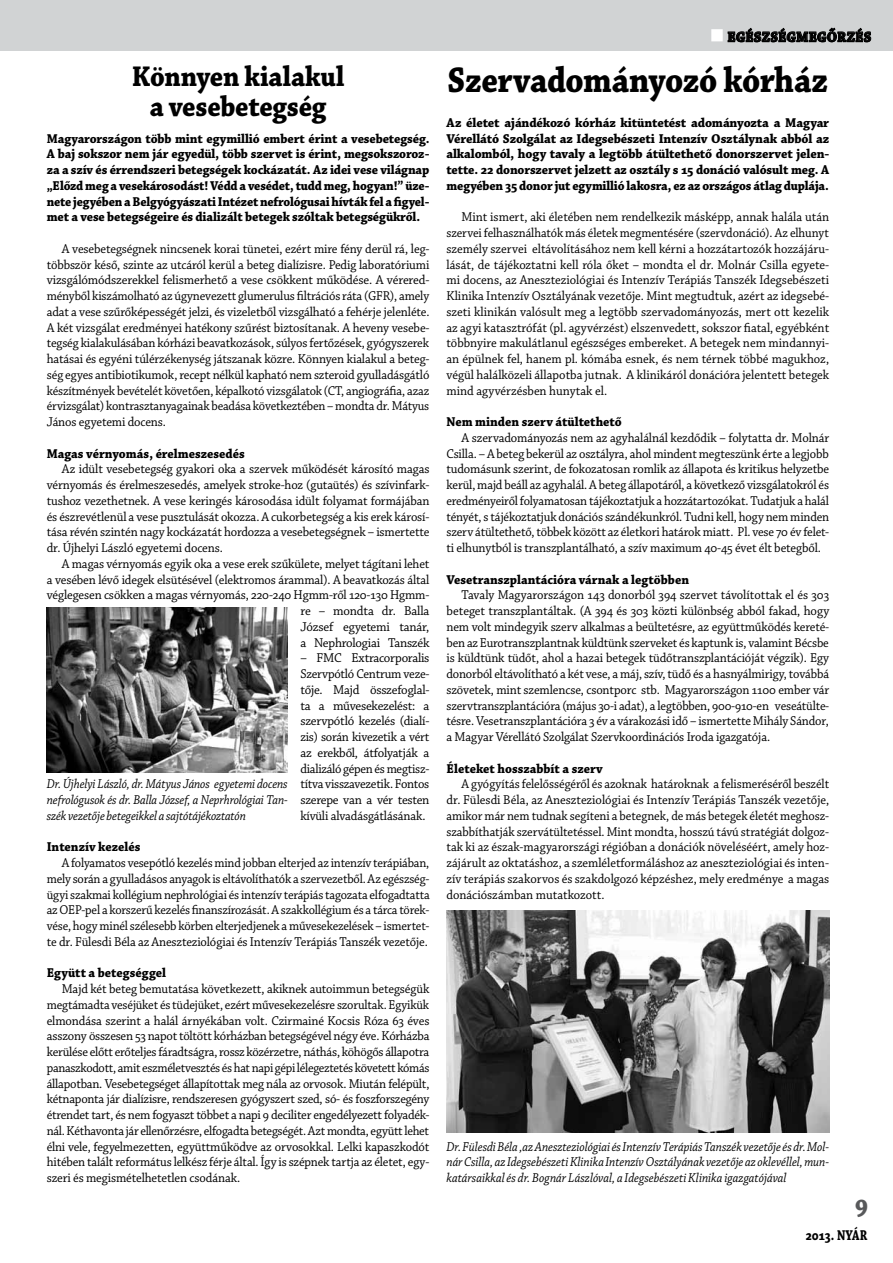
<style>
.page{position:relative;width:893px;height:1263px;background:#fff}
.page>*{position:absolute;margin:0;border:0;box-sizing:border-box;transform-origin:0 0}
.t1{font:700 37.5px "Chaparral Pro";letter-spacing:-.01em;color:#000;scale:.89 1}
.t2{font:700 30px/30px "Chaparral Pro";letter-spacing:-.01em;color:#000;text-align:center;scale:.9 1}
.t3{font:700 27px "Chaparral Pro";color:#58595b;scale:.9 1}
.t4{font:700 15px "Chaparral Pro";letter-spacing:.005em;color:#000;scale:.94 1}
.t5{font:700 15px "Chaparral Pro";letter-spacing:.005em;color:#000;scale:.8 1}
.t6{font:13.5px/15.8px "Chaparral Pro";letter-spacing:-.01em;color:#000;text-align:justify;scale:.94 1}
.t7{font:13.5px/15.8px "Chaparral Pro";letter-spacing:-.01em;color:#000;text-align:justify;scale:.93 1}
.t8{font:700 13.5px/15.8px "Chaparral Pro";letter-spacing:-.005em;color:#000;text-align:justify;scale:.94 1}
.t9{font:italic 13.5px/15.8px "Chaparral Pro";color:#000;text-align:justify;scale:.9 1}
.t10{font:700 13.5px/15.8px "Chaparral Pro";letter-spacing:-.005em;color:#000;text-align:justify;scale:.96 1}
.t11{font:13.5px/15.8px "Chaparral Pro";letter-spacing:-.01em;color:#000;text-align:justify;scale:.96 1}
.s1{color:#fff}
</style>
<div class="page">
<div style="left:0;top:0;width:893px;height:51px;background:#d1d3d4"></div>
<img style="left:47px;top:608px;width:241px;height:164px">
<img style="left:446px;top:910px;width:383px;height:223px">
<svg style="left:727px;top:27px;width:144px;height:16px"></svg>
<h2 class="t2" style="left:132px;top:63px;width:238px">Könnyen kialakul a vesebetegség</h2>
<p class="t8" style="left:47px;top:131px;width:409px">Magyarországon több mint egymillió embert érint a vesebetegség.<br>A baj sokszor nem jár egyedül, több szervet is érint, megsokszoroz&shy;za a szív és érrendszeri betegségek kockázatát. Az idei vese világnap „Előzd meg a vesekárosodást! Védd a vesédet, tudd meg, hogyan!” üze&shy;nete jegyében a Belgyógyászati Intézet nefrológusai hívták fel a figyel&shy;met a vese betegségeire és dializált betegek szóltak betegségükről.</p>
<p class="t6" style="left:47px;top:241px;width:409px;text-indent:15px">A vesebetegségnek nincsenek korai tünetei, ezért mire fény derül rá, leg&shy;többször késő, szinte az utcáról kerül a beteg dialízisre. Pedig laboratóriumi vizsgálómódszerekkel felismerhető a vese csökkent működése. A vérered&shy;ményből kiszámolható az úgynevezett glumerulus filtrációs ráta (GFR), amely adat a vese szűrőképességét jelzi, és vizeletből vizsgálható a fehérje jelenléte.<br>A két vizsgálat eredményei hatékony szűrést biztosítanak. A heveny vesebe&shy;tegség kialakulásában kórházi beavatkozások, súlyos fertőzések, gyógyszerek hatásai és egyéni túlérzékenység játszanak közre. Könnyen kialakul a beteg&shy;ség egyes antibiotikumok, recept nélkül kapható nem szteroid gyulladásgátló készítmények bevételét követően, képalkotó vizsgálatok (CT, angiográfia, azaz érvizsgálat) kontrasztanyagainak beadása következtében – mondta dr. Mátyus János egyetemi docens.</p>
<p class="t8" style="left:47px;top:446px;width:212px">Magas vérnyomás, érelmeszesedés</p>
<p class="t6" style="left:47px;top:462px;width:409px;text-indent:15px">Az idült vesebetegség gyakori oka a szervek működését károsító magas vérnyomás és érelmeszesedés, amelyek stroke-hoz (gutaütés) és szívinfark&shy;tushoz vezethetnek. A vese keringés károsodása idült folyamat formájában és észrevétlenül a vese pusztulását okozza. A cukorbetegség a kis erek károsí&shy;tása révén szintén nagy kockázatát hordozza a vesebetegségnek – ismertette dr. Újhelyi László egyetemi docens.</p>
<p class="t6" style="left:47px;top:556px;width:409px;text-align:right">A magas vérnyomás egyik oka a vese erek szűkülete, melyet tágítani lehet<br>a vesében lévő idegek elsütésével (elektromos árammal). A beavatkozás által véglegesen csökken a magas vérnyomás, 220-240 Hgmm-ről 120-130 Hgmm&shy;re – mondta dr. Balla<br>József egyetemi tanár,<br>a Nephrologiai Tanszék</p>
<p class="t11" style="left:300px;top:651px;width:136px">– FMC Extracorporalis Szervpótló Centrum veze&shy;tője. Majd összefoglal&shy;ta a művesekezelést: a szervpótló kezelés (dialí&shy;zis) során kivezetik a vért az erekből, átfolyatják a dializáló gépen és megtisz&shy;títva visszavezetik. Fontos szerepe van a vér testen kívüli alvadásgátlásának.</p>
<p class="t8" style="left:47px;top:840px;width:101px">Intenzív kezelés</p>
<p class="t7" style="left:47px;top:855px;width:413px;text-indent:15px">A folyamatos vesepótló kezelés mind jobban elterjed az intenzív terápiában, mely során a gyulladásos anyagok is eltávolíthatók a szervezetből. Az egészség&shy;ügyi szakmai kollégium nephrológiai és intenzív terápiás tagozata elfogadtatta az OEP-pel a korszerű kezelés finanszírozását. A szakkollégium és a tárca törek&shy;vése, hogy minél szélesebb körben elterjedjenek a művesekezelések – ismertet&shy;te dr. Fülesdi Béla az Aneszteziológiai és Intenzív Terápiás Tanszék vezetője.</p>
<p class="t8" style="left:47px;top:966px;width:128px">Együtt a betegséggel</p>
<p class="t6" style="left:47px;top:981px;width:409px;text-indent:15px">Majd két beteg bemutatása következett, akiknek autoimmun betegségük megtámadta veséjüket és tüdejüket, ezért művesekezelésre szorultak. Egyikük elmondása szerint a halál árnyékában volt. Czirmainé Kocsis Róza 63 éves asszony összesen 53 napot töltött kórházban betegségével négy éve. Kórházba kerülése előtt erőteljes fáradtságra, rossz közérzetre, náthás, köhögős állapotra panaszkodott, amit eszméletvesztés és hat napi gépi lélegeztetés követett kómás állapotban. Vesebetegséget állapítottak meg nála az orvosok. Miután felépült, kétnaponta jár dialízisre, rendszeresen gyógyszert szed, só- és foszforszegény étrendet tart, és nem fogyaszt többet a napi 9 deciliter engedélyezett folyadék&shy;nál. Kéthavonta jár ellenőrzésre, elfogadta betegségét. Azt mondta, együtt lehet élni vele, fegyelmezetten, együttműködve az orvosokkal. Lelki kapaszkodót hitében talált református lelkész férje által. Így is szépnek tartja az életet, egy&shy;szeri és megismételhetetlen csodának.</p>
<p class="t9" style="left:47px;top:777px;width:269px">Dr. Újhelyi László, dr. Mátyus János egyetemi docens nefrológusok és dr. Balla József, a Neprhrológiai Tan&shy;szék vezetője betegeikkel a sajtótájékoztatón</p>
<p class="t4" style="left:710px;top:28px;width:172px"><span class="s1">■</span> egészségmegőrzés</p>
<h1 class="t1" style="left:447px;top:58px;width:429px">Szervadományozó kórház</h1>
<p class="t10" style="left:446px;top:115px;width:400px">Az életet ajándékozó kórház kitüntetést adományozta a Magyar Vérellátó Szolgálat az Idegsebészeti Intenzív Osztálynak abból az alkalomból, hogy tavaly a legtöbb átültethető donorszervet jelen&shy;tette. 22 donorszervet jelzett az osztály s 15 donáció valósult meg. A megyében 35 donor jut egymillió lakosra, ez az országos átlag duplája.</p>
<p class="t6" style="left:446px;top:210px;width:409px;text-indent:15px">Mint ismert, aki életében nem rendelkezik másképp, annak halála után szervei felhasználhatók más életek megmentésére (szervdonáció). Az elhunyt személy szervei eltávolításához nem kell kérni a hozzátartozók hozzájáru&shy;lását, de tájékoztatni kell róla őket – mondta el dr. Molnár Csilla egyete&shy;mi docens, az Aneszteziológiai és Intenzív Terápiás Tanszék Idegsebészeti Klinika Intenzív Osztályának vezetője. Mint megtudtuk, azért az idegsebé&shy;szeti klinikán valósult meg a legtöbb szervadományozás, mert ott kezelik az agyi katasztrófát (pl. agyvérzést) elszenvedett, sokszor fiatal, egyébként többnyire makulátlanul egészséges embereket. A betegek nem mindannyi&shy;an épülnek fel, hanem pl. kómába esnek, és nem térnek többé magukhoz, végül halálközeli állapotba jutnak. A klinikáról donációra jelentett betegek mind agyvérzésben hunytak el.</p>
<p class="t8" style="left:446px;top:414px;width:188px">Nem minden szerv átültethető</p>
<p class="t6" style="left:446px;top:430px;width:409px;text-indent:15px">A szervadományozás nem az agyhalálnál kezdődik – folytatta dr. Molnár Csilla. – A beteg bekerül az osztályra, ahol mindent megteszünk érte a legjobb tudomásunk szerint, de fokozatosan romlik az állapota és kritikus helyzetbe kerül, majd beáll az agyhalál. A beteg állapotáról, a következő vizsgálatokról és eredményeiről folyamatosan tájékoztatjuk a hozzátartozókat. Tudatjuk a halál tényét, s tájékoztatjuk donációs szándékunkról. Tudni kell, hogy nem minden szerv átültethető, többek között az életkori határok miatt. Pl. vese 70 év felet&shy;ti elhunytból is transzplantálható, a szív maximum 40-45 évet élt betegből.</p>
<p class="t8" style="left:446px;top:572px;width:260px">Vesetranszplantációra várnak a legtöbben</p>
<p class="t6" style="left:446px;top:588px;width:409px;text-indent:15px">Tavaly Magyarországon 143 donorból 394 szervet távolítottak el és 303 beteget transzplantáltak. (A 394 és 303 közti különbség abból fakad, hogy nem volt mindegyik szerv alkalmas a beültetésre, az együttműködés kereté&shy;ben az Eurotranszplantnak küldtünk szerveket és kaptunk is, valamint Bécsbe is küldtünk tüdőt, ahol a hazai betegek tüdőtranszplantációját végzik). Egy donorból eltávolítható a két vese, a máj, szív, tüdő és a hasnyálmirigy, továbbá szövetek, mint szemlencse, csontporc stb. Magyarországon 1100 ember vár szervtranszplantációra (május 30-i adat), a legtöbben, 900-910-en veseátülte&shy;tésre. Vesetranszplantációra 3 év a várakozási idő – ismertette Mihály Sándor, a Magyar Vérellátó Szolgálat Szervkoordinációs Iroda igazgatója.</p>
<p class="t8" style="left:446px;top:761px;width:168px">Életeket hosszabbít a szerv</p>
<p class="t7" style="left:446px;top:777px;width:413px;text-indent:15px">A gyógyítás felelősségéről és azoknak határoknak a felismeréséről beszélt dr. Fülesdi Béla, az Aneszteziológiai és Intenzív Terápiás Tanszék vezetője, amikor már nem tudnak segíteni a betegnek, de más betegek életét meghos - szabbíthatják szervátültetéssel. Mint mondta, hosszú távú stratégiát dolgoz&shy;tak ki az észak-magyarországi régióban a donációk növeléséért, amely hoz&shy;zájárult az oktatáshoz, a szemléletformáláshoz az aneszteziológiai és inten&shy;zív terápiás szakorvos és szakdolgozó képzéshez, mely eredménye a magas donációszámban mutatkozott.</p>
<p class="t9" style="left:446px;top:1139px;width:427px">Dr. Fülesdi Béla ,az Aneszteziológiai és Intenzív Terápiás Tanszék vezetője és dr. Mol&shy;nár Csilla, az Idegsebészeti Klinika Intenzív Osztályának vezetője az oklevéllel, mun&shy;katársaikkal és dr. Bognár Lászlóval, a Idegsebészeti Klinika igazgatójával</p>
<h3 class="t3" style="left:855px;top:1188px;width:16px">9</h3>
<p class="t5" style="left:806px;top:1226px;width:78px">2013. NYÁR</p>
</div>
